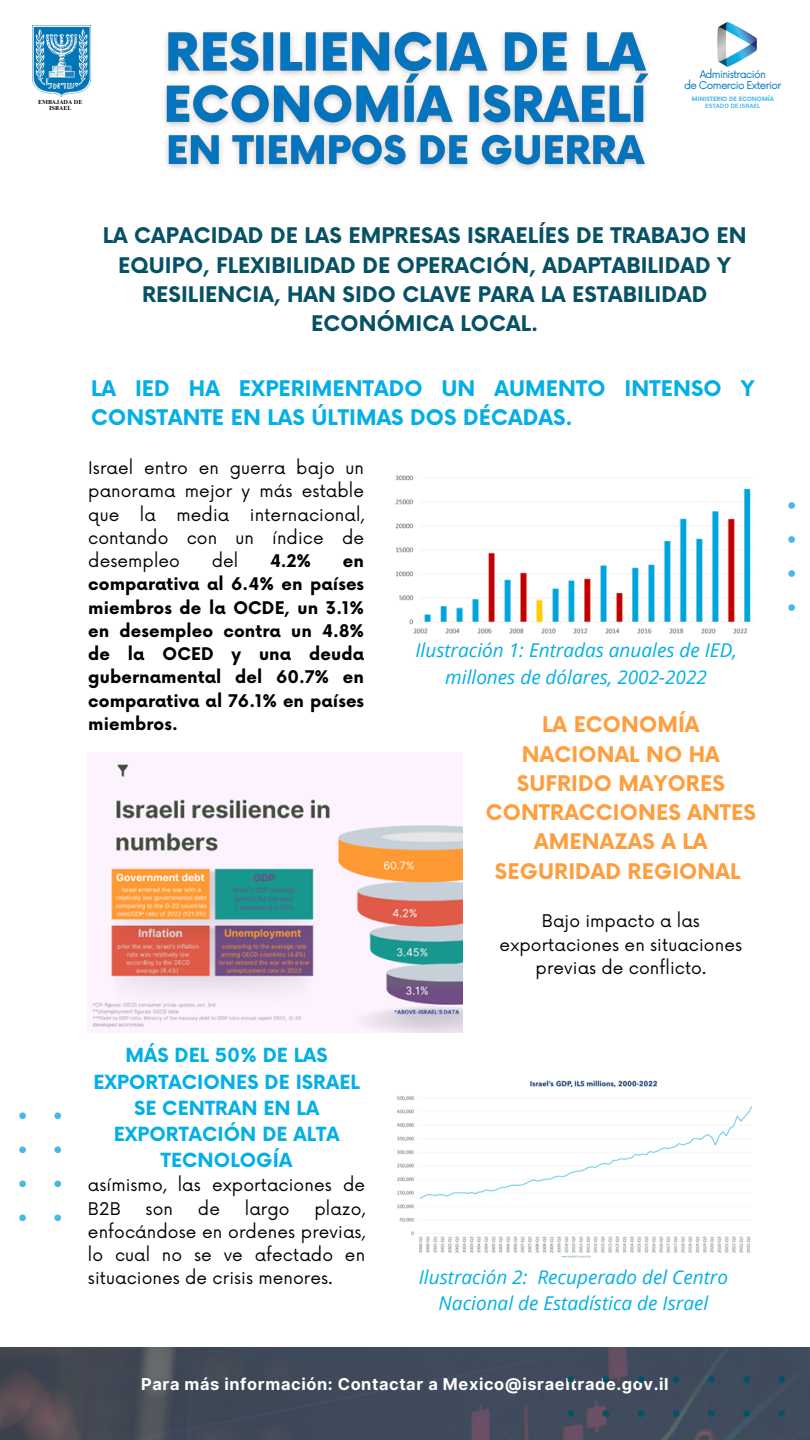
<style>
.page{position:relative;width:810px;height:1440px;background:#fff}
.page>*{position:absolute;margin:0;border:0;box-sizing:border-box;transform-origin:0 0}
.t1{font:700 21px/29.2px "Now";letter-spacing:.005em;color:#065164;text-align:center}
.t2{font:700 21px/29.2px "Now";letter-spacing:.005em;color:#ff9e3e;text-align:center}
.t3{font:700 21px/29.2px "Now";letter-spacing:.005em;color:#03afe6}
.t4{font:italic 19px/26.2px "Open Sans";color:#03afe6;text-align:center}
.t5{font:700 19px/26.2px "Now";letter-spacing:.005em;color:#03afe6;text-align:center}
.t6{font:17px/23.2px "Now";letter-spacing:.005em;color:#000;text-align:justify}
.t7{font:700 17px/23.2px "Now";letter-spacing:.005em;color:#000;text-align:justify}
.t8{font:700 16.4px "Inter";letter-spacing:.035em;color:#fff}
.t9{font:10.4px "Now";letter-spacing:-.06em;color:#0474be}
.t10{font:700 5.9px "Now";color:#4ab7e9}
.t11{font:700 5.9px/6.4px "Times NRMT Pro";color:#000;text-align:center}
.t12{font:700 5.9px "Canva Sans";color:#4ab7e9}
</style>
<div class="page">
<img style="left:0;top:1347px;width:810px;height:93px">
<svg style="left:788px;top:502px;width:7px;height:109px"></svg>
<svg style="left:567px;top:1366px;width:243px;height:74px;background:#404c5d"></svg>
<svg style="left:19px;top:1112px;width:42px;height:109px"></svg>
<img style="left:396px;top:475px;width:355px;height:159px">
<img style="left:88px;top:752px;width:374px;height:280px">
<img style="left:396px;top:1080px;width:356px;height:178px">
<img style="left:164px;top:31px;width:485px;height:138px">
<img style="left:717px;top:22px;width:40px;height:45px">
<img style="left:33px;top:26px;width:57px;height:72px">
<p class="t11" style="left:38px;top:99px;width:46px">EMBAJADA DE<br>ISRAEL</p>
<p class="t9" style="left:700px;top:68px;width:68px">Administración</p>
<p class="t9" style="left:684px;top:80px;width:99px">de Comercio Exterior</p>
<p class="t10" style="left:692px;top:96px;width:83px">MINISTERIO DE ECONOMÍA</p>
<p class="t12" style="left:705px;top:102px;width:57px">ESTADO DE ISRAEL</p>
<p class="t1" style="left:103px;top:223px;width:645px">LA CAPACIDAD DE LAS EMPRESAS ISRAELÍES DE TRABAJO EN EQUIPO, FLEXIBILIDAD DE OPERACIÓN, ADAPTABILIDAD Y RESILIENCIA, HAN SIDO CLAVE PARA LA ESTABILIDAD ECONÓMICA LOCAL.</p>
<p class="t3" style="left:91px;top:375px;width:665px">LA IED HA EXPERIMENTADO UN AUMENTO INTENSO Y<br>CONSTANTE EN LAS ÚLTIMAS DOS DÉCADAS.</p>
<p class="t6" style="left:88px;top:457px;width:277px">Israel entro en guerra bajo un panorama mejor y más estable que la media internacional, contando con un índice de desempleo</p>
<p class="t6" style="left:212px;top:550px;width:28px">del</p>
<p class="t7" style="left:270px;top:550px;width:43px">4.2%</p>
<p class="t7" style="left:88px;top:550px;width:277px;text-indent:255px">en comparativa al 6.4% en países miembros de la OCDE, un 3.1% en desempleo contra un 4.8% de la OCED y una deuda gubernamental del 60.7% en comparativa al 76.1% en países miembros.</p>
<p class="t4" style="left:415px;top:637px;width:323px">Ilustración 1: Entradas anuales de IED, millones de dólares, 2002-2022</p>
<p class="t2" style="left:486px;top:712px;width:272px">LA ECONOMÍA<br>NACIONAL NO HA<br>SUFRIDO MAYORES<br>CONTRACCIONES ANTES<br>AMENAZAS A LA<br>SEGURIDAD REGIONAL</p>
<p class="t6" style="left:500px;top:911px;width:244px;text-align:center">Bajo impacto a las exportaciones en situaciones previas de conflicto.</p>
<p class="t5" style="left:93px;top:1044px;width:268px">MÁS DEL 50% DE LAS<br>EXPORTACIONES DE ISRAEL<br>SE CENTRAN EN LA<br>EXPORTACIÓN DE ALTA<br>TECNOLOGÍA</p>
<p class="t6" style="left:88px;top:1175px;width:279px">asímismo, las exportaciones de<br>B2B</p>
<p class="t6" style="left:88px;top:1198px;width:279px;text-indent:227px">plazo, enfocándose en ordenes previas, lo cual no se ve afectado en situaciones de crisis menores.</p>
<p class="t6" style="left:146px;top:1198px;width:29px">son</p>
<p class="t6" style="left:198px;top:1198px;width:24px">de</p>
<p class="t6" style="left:245px;top:1198px;width:46px">largo</p>
<p class="t4" style="left:419px;top:1264px;width:311px">Ilustración 2: Recuperado del Centro<br>Nacional de Estadística de Israel</p>
<p class="t8" style="left:141px;top:1374px;width:529px">Para más información: Contactar a Mexico@israeltrade.gov.il</p>
</div>
